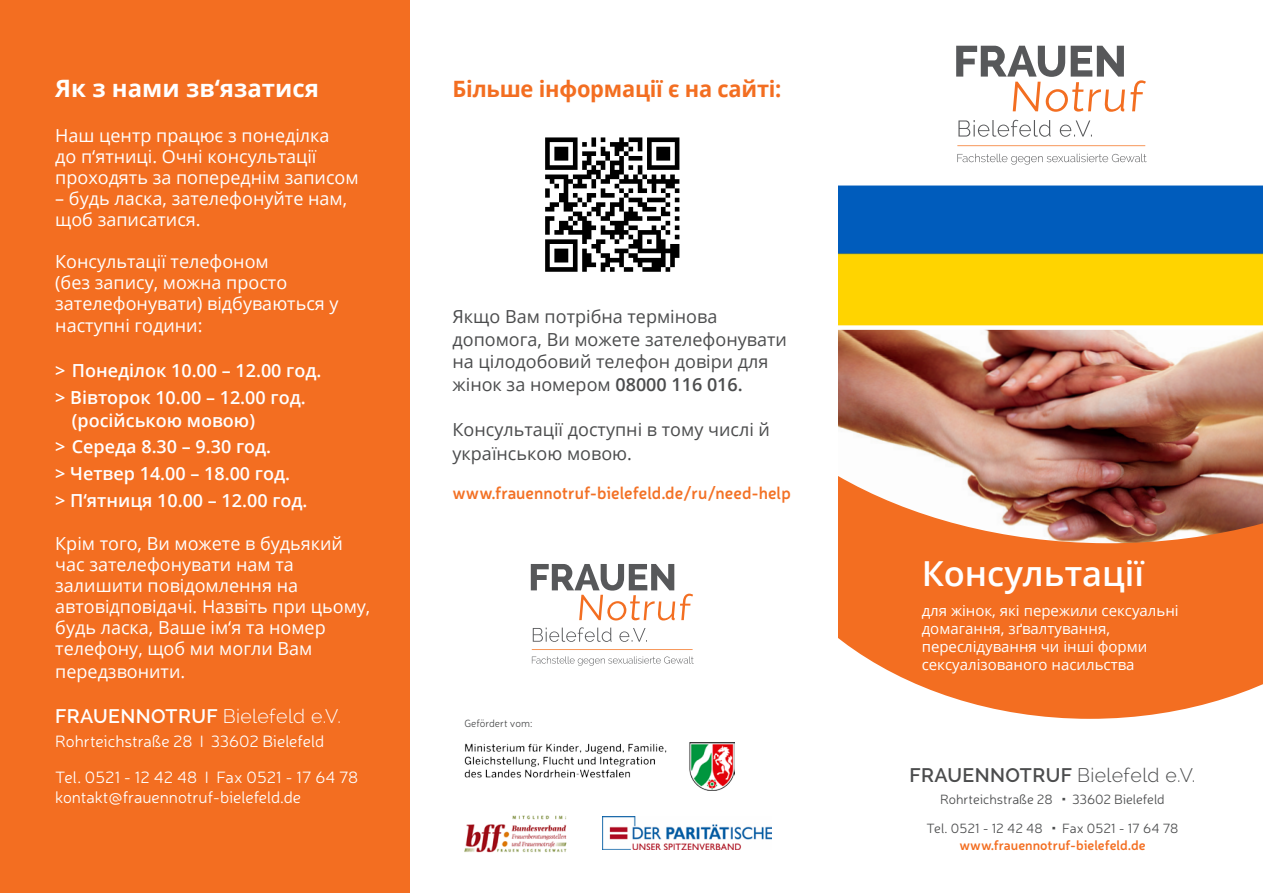
<style>
.page{position:relative;width:1263px;height:893px;background:#fff}
.page>*{position:absolute;margin:0;border:0;box-sizing:border-box;transform-origin:0 0}
.t1{font:600 34.5px "Open Sans";color:#fff}
.t2{font:700 24px "Open Sans";color:#fff}
.t3{font:700 22.5px "Open Sans";letter-spacing:-.01em;color:#f36e21}
.t4{font:300 19.5px "Raleway";letter-spacing:.02em;color:#fff}
.t5{font:300 19.5px "Raleway";letter-spacing:.02em;color:#4b4c4d}
.t6{font:18px/21.3px "Open Sans";color:#fff}
.t7{font:18px/22.5px "Open Sans";color:#4b4c4d}
.t8{font:600 18px/22.5px "Open Sans";color:#fff}
.t9{font:600 17.25px "Neris";color:#f37125}
.t10{font:300 16.5px "Neris";color:#fff}
.t11{font:15px/18px "Open Sans";color:#fff}
.t12{font:300 13.5px "Neris";color:#4b4c4d}
.t13{font:600 13.5px "Neris";color:#f36e21}
.t14{font:300 10.5px "Neris";color:#4b4c4d}
.s1{font-weight:600}
</style>
<div class="page">
<div style="left:0;top:0;width:409px;height:893px;background:#f36e21"></div>
<svg style="left:838px;top:543px;width:425px;height:176px;background:#f47e39"></svg>
<img style="left:602px;top:816px;width:169px;height:33px">
<img style="left:464px;top:815px;width:103px;height:38px">
<img style="left:464px;top:743px;width:271px;height:48px">
<img style="left:838px;top:330px;width:425px;height:213px">
<svg style="left:838px;top:185px;width:425px;height:145px;background:#869c61"></svg>
<hr style="left:957px;top:145px;width:188px;height:1px;background:#f7975a">
<svg style="left:958px;top:120px;width:134px;height:17px"></svg>
<svg style="left:957px;top:154px;width:190px;height:11px"></svg>
<svg style="left:956px;top:46px;width:190px;height:66px"></svg>
<hr style="left:532px;top:649px;width:161px;height:1px;background:#f7975a">
<svg style="left:533px;top:627px;width:114px;height:15px"></svg>
<svg style="left:532px;top:656px;width:162px;height:10px"></svg>
<svg style="left:531px;top:564px;width:162px;height:56px"></svg>
<svg style="left:545px;top:137px;width:134px;height:135px"></svg>
<p class="t2" style="left:55px;top:71px;width:265px">Як з нами зв‘язатися</p>
<p class="t6" style="left:55px;top:124px;width:305px">Наш центр працює з понеділка<br>до п‘ятниці. Очні консультації проходять за попереднім записом</p>
<p class="t6" style="left:55px;top:187px;width:293px">– будь ласка, зателефонуйте нам, щоб записатися.</p>
<p class="t6" style="left:55px;top:250px;width:285px">Консультації телефоном<br>(без запису, можна просто зателефонувати) відбуваються у наступні години:</p>
<p class="t8" style="left:55px;top:359px;width:268px">&gt; Понеділок 10.00 – 12.00 год.</p>
<p class="t8" style="left:72px;top:386px;width:235px;text-indent:-17px">&gt; Вівторок 10.00 – 12.00 год. (російською мовою)</p>
<p class="t8" style="left:55px;top:435px;width:217px">&gt; Середа 8.30 – 9.30 год.</p>
<p class="t8" style="left:55px;top:462px;width:236px">&gt; Четвер 14.00 – 18.00 год.</p>
<p class="t8" style="left:55px;top:489px;width:254px">&gt; П‘ятниця 10.00 – 12.00 год.</p>
<p class="t6" style="left:55px;top:533px;width:317px">Крім того, Ви можете в будьякий час зателефонувати нам та залишити повідомлення на автовідповідачі. Назвіть при цьому, будь ласка, Ваше ім‘я та номер телефону, щоб ми могли Вам передзвонити.</p>
<p class="t4" style="left:55px;top:705px;width:287px"><span class="s1">FRAUENNOTRUF</span> Bielefeld e.V.</p>
<p class="t10" style="left:55px;top:731px;width:270px">Rohrteichstraße 28 I 33602 Bielefeld</p>
<p class="t10" style="left:55px;top:766px;width:305px">Tel. 0521 - 12 42 48 I Fax 0521 - 17 64 78</p>
<p class="t10" style="left:55px;top:786px;width:247px">kontakt@frauennotruf-bielefeld.de</p>
<p class="t3" style="left:452px;top:73px;width:330px">Більше інформації є на сайті:</p>
<p class="t7" style="left:452px;top:305px;width:336px">Якщо Вам потрібна термінова допомога, Ви можете зателефонувати на цілодобовий телефон довіри для жінок за номером <span class="s1">08000 116 016.</span></p>
<p class="t7" style="left:452px;top:417px;width:319px;line-height:24px">Консультації доступні в тому числі й українською мовою.</p>
<p class="t9" style="left:452px;top:481px;width:340px">www.frauennotruf-bielefeld.de/ru/need-help</p>
<p class="t14" style="left:464px;top:716px;width:70px">Gefördert vom:</p>
<p class="t1" style="left:922px;top:549px;width:224px">Консультації</p>
<p class="t11" style="left:922px;top:601px;width:258px">для жінок, які пережили сексуальні домагання, зґвалтування, переслідування чи інші форми сексуалізованого насильства</p>
<p class="t5" style="left:910px;top:764px;width:287px"><span class="s1">FRAUENNOTRUF</span> Bielefeld e.V.</p>
<p class="t12" style="left:940px;top:791px;width:114px">Rohrteichstraße 28</p>
<p class="t12" style="left:1072px;top:791px;width:94px">33602 Bielefeld</p>
<p class="t12" style="left:926px;top:820px;width:118px">Tel. 0521 - 12 42 48</p>
<p class="t12" style="left:1062px;top:820px;width:118px">Fax 0521 - 17 64 78</p>
<p class="t13" style="left:959px;top:835px;width:188px">www.frauennotruf-bielefeld.de</p>
</div>
